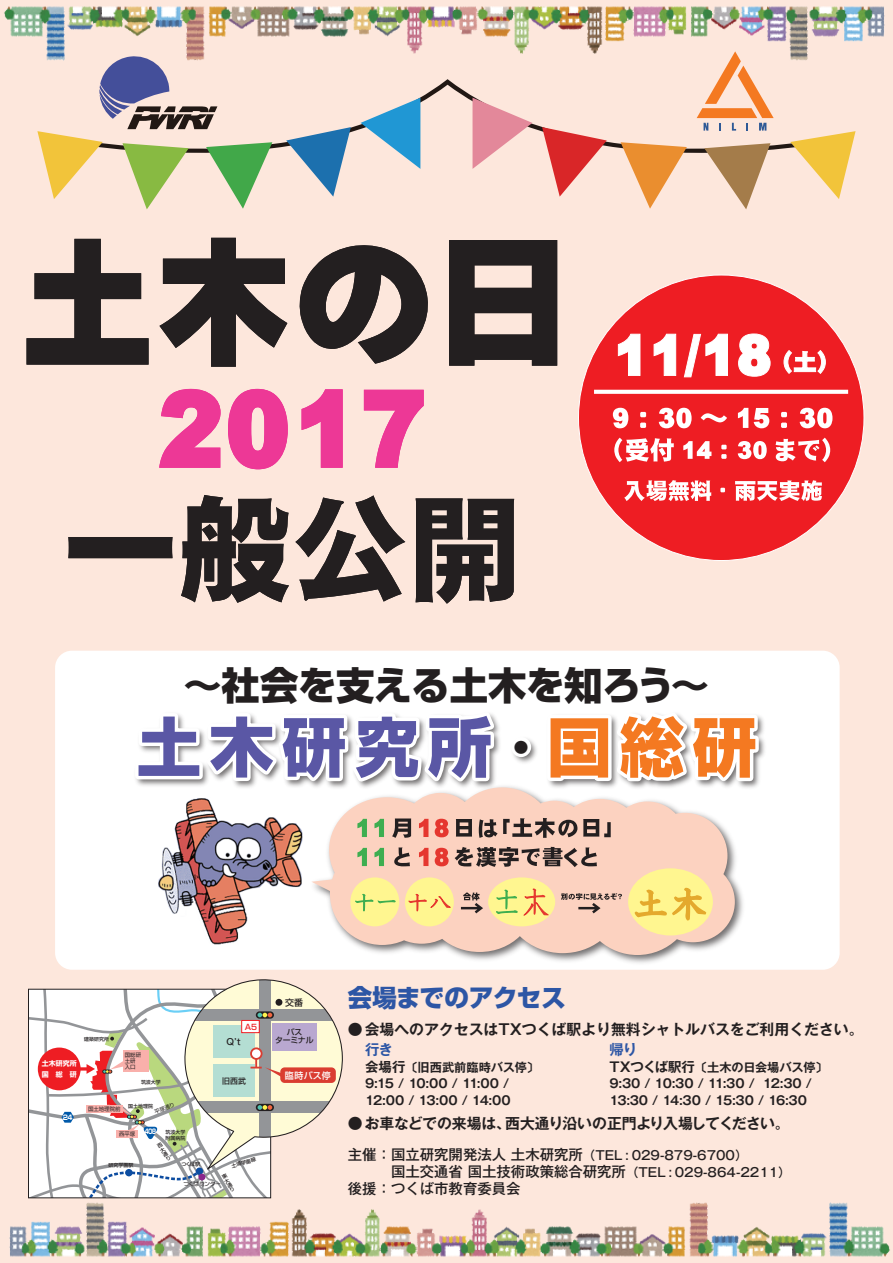
<style>
.page{position:relative;width:893px;height:1263px;background:#fde7dc}
.page>*{position:absolute;margin:0;border:0;box-sizing:border-box;transform-origin:0 0}
.t1{font:800 64.35px "Shin Go Pro";letter-spacing:.13em;color:#5a57a5}
.t2{font:800 64.35px "Shin Go Pro";color:#f47921}
.t3{font:800 41.25px "Shin Go Pro";color:#231f20}
.t4{font:800 38.4px "Shin Go Pro";letter-spacing:-.01em;color:#231f20}
.t5{font:800 24.45px "Shin Go Pro";letter-spacing:-.005em;color:#2d56a5}
.t6{font:700 14.85px "Gothic MB101 Pr 6 N De";color:#231f20}
.t7{font:700 14.85px "Gothic MB101 Pr 6 N De";letter-spacing:-.05em;color:#231f20}
.t8{font:500 14.4px/17px "Gothic MB101 Pr 6 N";color:#231f20}
.t9{font:700 14.4px "Gothic MB101 Pr 6 N De";color:#2d56a5}
.t10{font:500 12.45px "Gothic MB101 Pr 6 N";color:#231f20}
.t11{font:700 12.15px/16.5px "Gothic MB101 Pr 6 N De";letter-spacing:-.01em;color:#231f20}
.t12{font:500 9px "Shin Go Pro";letter-spacing:.025em;color:#fff}
.t13{font:500 9px "Shin Go Pro";color:#231f20}
.t14{font:500 8.7px "Gothic MB101 Pr 6 N";color:#231f20}
.t15{font:500 7.8px/8.2px "Shin Go Pro";letter-spacing:-.03em;color:#231f20;text-align:center}
.t16{font:500 7.8px "Shin Go Pro";color:#ee1d23}
.t17{font:700 6.9px/10.6px "Shin Go Pro";color:#fff}
.t18{font:700 6.9px "Shin Go Pro";color:#fff;scale:.75 1}
.t19{font:700 6.9px "Shin Go Pro";color:#fff;scale:.9 1}
.t20{font:5.7px "Shin Go Pro";letter-spacing:-.06em;color:#231f20}
.t21{font:5.4px/6.3px "Shin Go Pro";letter-spacing:-.005em;color:#231f20}
.t22{font:500 4.95px/6px "Shin Go Pro";color:#231f20}
.s1{font-size:13.35px}
</style>
<div class="page">
<div style="left:55px;top:651px;width:785px;height:319px;background:#fff;border-radius:17px"></div>
<img style="left:513px;top:718px;width:252px;height:45px">
<svg style="left:136px;top:713px;width:364px;height:75px"></svg>
<div style="left:511px;top:737px;width:20px;height:20px;border:7px solid #fff;border-radius:50%"></div>
<svg style="left:544px;top:650px;width:218px;height:138px"></svg>
<img style="left:159px;top:798px;width:144px;height:146px">
<img style="left:306px;top:782px;width:442px;height:181px">
<svg style="left:329px;top:787px;width:406px;height:168px;fill:#fcd2c0"></svg>
<svg style="left:311px;top:878px;width:30px;height:18px"></svg>
<div style="left:350px;top:877px;width:49px;height:49px;background:#fff690;border-radius:50%"></div>
<div style="left:405px;top:877px;width:49px;height:49px;background:#fff690;border-radius:50%"></div>
<div style="left:488px;top:877px;width:67px;height:49px;background:#fff690;border-radius:50%"></div>
<div style="left:628px;top:868px;width:85px;height:67px;background:#fff690;border-radius:50%"></div>
<svg style="left:561px;top:893px;width:61px;height:20px"></svg>
<svg style="left:461px;top:892px;width:22px;height:21px"></svg>
<svg style="left:634px;top:887px;width:72px;height:32px"></svg>
<svg style="left:408px;top:894px;width:42px;height:17px"></svg>
<svg style="left:355px;top:894px;width:41px;height:17px"></svg>
<svg style="left:524px;top:888px;width:24px;height:28px"></svg>
<svg style="left:496px;top:889px;width:22px;height:25px"></svg>
<svg style="left:394px;top:847px;width:16px;height:19px"></svg>
<svg style="left:455px;top:847px;width:142px;height:20px;background:#9a8177"></svg>
<svg style="left:419px;top:848px;width:9px;height:18px"></svg>
<svg style="left:435px;top:848px;width:14px;height:18px"></svg>
<svg style="left:357px;top:848px;width:10px;height:18px"></svg>
<svg style="left:374px;top:848px;width:10px;height:18px"></svg>
<svg style="left:392px;top:818px;width:19px;height:20px"></svg>
<svg style="left:456px;top:819px;width:16px;height:17px"></svg>
<svg style="left:479px;top:818px;width:98px;height:20px;background:#a3887e"></svg>
<svg style="left:583px;top:819px;width:28px;height:18px"></svg>
<svg style="left:419px;top:819px;width:9px;height:18px"></svg>
<svg style="left:435px;top:819px;width:14px;height:18px"></svg>
<svg style="left:357px;top:819px;width:10px;height:18px"></svg>
<svg style="left:374px;top:819px;width:10px;height:18px"></svg>
<div style="left:578px;top:275px;width:286px;height:285px;background:#ee1d23;border-radius:50%"></div>
<svg style="left:624px;top:480px;width:87px;height:21px"></svg>
<svg style="left:720px;top:488px;width:5px;height:4px"></svg>
<svg style="left:735px;top:480px;width:87px;height:21px"></svg>
<svg style="left:618px;top:333px;width:23px;height:43px"></svg>
<svg style="left:653px;top:333px;width:23px;height:43px"></svg>
<svg style="left:683px;top:333px;width:45px;height:45px"></svg>
<svg style="left:738px;top:333px;width:33px;height:44px"></svg>
<svg style="left:613px;top:408px;width:15px;height:20px"></svg>
<svg style="left:640px;top:412px;width:6px;height:16px"></svg>
<svg style="left:659px;top:408px;width:33px;height:20px"></svg>
<svg style="left:701px;top:413px;width:26px;height:9px"></svg>
<svg style="left:738px;top:408px;width:10px;height:20px"></svg>
<svg style="left:754px;top:408px;width:15px;height:20px"></svg>
<svg style="left:781px;top:412px;width:6px;height:16px"></svg>
<svg style="left:800px;top:408px;width:32px;height:20px"></svg>
<svg style="left:614px;top:438px;width:60px;height:24px"></svg>
<svg style="left:683px;top:441px;width:28px;height:18px"></svg>
<svg style="left:721px;top:445px;width:6px;height:14px"></svg>
<svg style="left:738px;top:441px;width:29px;height:18px"></svg>
<svg style="left:776px;top:438px;width:54px;height:24px"></svg>
<svg style="left:783px;top:350px;width:43px;height:24px"></svg>
<svg style="left:594px;top:390px;width:254px;height:4px"></svg>
<div style="left:68px;top:537px;width:104px;height:21px;background:#231f20"></div>
<svg style="left:181px;top:495px;width:108px;height:108px"></svg>
<svg style="left:295px;top:495px;width:110px;height:107px"></svg>
<svg style="left:416px;top:498px;width:98px;height:106px"></svg>
<svg style="left:159px;top:389px;width:62px;height:79px"></svg>
<svg style="left:228px;top:389px;width:60px;height:80px"></svg>
<svg style="left:302px;top:389px;width:41px;height:79px"></svg>
<svg style="left:364px;top:390px;width:60px;height:78px"></svg>
<svg style="left:27px;top:239px;width:122px;height:126px"></svg>
<svg style="left:159px;top:238px;width:128px;height:129px"></svg>
<svg style="left:299px;top:245px;width:129px;height:119px"></svg>
<svg style="left:449px;top:240px;width:108px;height:126px"></svg>
<svg style="left:272px;top:79px;width:518px;height:90px"></svg>
<svg style="left:286px;top:127px;width:65px;height:70px"></svg>
<svg style="left:361px;top:98px;width:59px;height:71px"></svg>
<svg style="left:704px;top:143px;width:66px;height:66px"></svg>
<svg style="left:621px;top:142px;width:66px;height:67px"></svg>
<svg style="left:542px;top:127px;width:65px;height:70px"></svg>
<svg style="left:472px;top:98px;width:60px;height:71px"></svg>
<svg style="left:790px;top:131px;width:65px;height:68px"></svg>
<img style="left:9px;top:1192px;width:881px;height:65px">
<img style="left:4px;top:6px;width:881px;height:55px">
<svg style="left:37px;top:54px;width:235px;height:155px"></svg>
<svg style="left:697px;top:51px;width:77px;height:80px"></svg>
<svg style="left:29px;top:979px;width:315px;height:219px;background:#e2d8cf"></svg>
<h3 class="t4" style="left:184px;top:654px;width:527px">～社会を支える土木を知ろう~</h3>
<h1 class="t1" style="left:137px;top:696px;width:357px">土木研究所</h1>
<h2 class="t3" style="left:500px;top:714px;width:43px">・</h2>
<h1 class="t2" style="left:547px;top:696px;width:211px">国総研</h1>
<p class="t22" style="left:84px;top:1035px;width:26px">建築研究所</p>
<p class="t17" style="left:42px;top:1058px;width:36px">土木研究所国　総　研</p>
<p class="t21" style="left:125px;top:1051px;width:18px">国総研土研入口</p>
<p class="t22" style="left:141px;top:1079px;width:21px">筑波大学</p>
<p class="t19" style="left:63px;top:1112px;width:12px">24</p>
<p class="t21" style="left:153px;top:1108px;width:23px;rotate:-21deg">平塚通り</p>
<p class="t18" style="left:144px;top:1126px;width:18px">４０８</p>
<p class="t22" style="left:128px;top:1102px;width:26px">国土地理院</p>
<p class="t21" style="left:88px;top:1105px;width:34px">国土地理院前</p>
<p class="t22" style="left:165px;top:1129px;width:21px">筑波大学附属病院</p>
<p class="t21" style="left:119px;top:1130px;width:18px">西平塚</p>
<p class="t22" style="left:109px;top:1162px;width:26px">研究学園駅</p>
<p class="t22" style="left:181px;top:1160px;width:20px">つくば駅</p>
<p class="t16" style="left:245px;top:1020px;width:14px">A5</p>
<p class="t14" style="left:226px;top:1034px;width:16px">Qʼt</p>
<p class="t15" style="left:222px;top:1076px;width:25px">旧西武</p>
<p class="t22" style="left:231px;top:1162px;width:26px;rotate:-15deg">土浦学園線</p>
<p class="t20" style="left:183px;top:1179px;width:39px">つくばセンター</p>
<p class="t13" style="left:285px;top:995px;width:19px">交番</p>
<p class="t15" style="left:275px;top:1027px;width:40px">バス<br>ターミナル</p>
<p class="t12" style="left:285px;top:1068px;width:47px">臨時バス停</p>
<h3 class="t5" style="left:348px;top:978px;width:219px">会場までのアクセス</h3>
<p class="t6" style="left:348px;top:1017px;width:517px">●会場へのアクセスはTXつくば駅より無料シャトルバスをご利用ください。</p>
<p class="t9" style="left:365px;top:1038px;width:29px">行き</p>
<p class="t11" style="left:365px;top:1058px;width:176px"><span class="s1">会場行</span>〔旧西武前臨時バス停〔<br>9:15 / 10:00 / 11:00 /<br>12:00 / 13:00 / 14:00</p>
<p class="t9" style="left:609px;top:1038px;width:29px">帰り</p>
<p class="t11" style="left:763px;top:1058px;width:66px;text-indent:-154px"><span class="s1">TXつくば駅行</span>〔土木の日会場バス停〔<br>12:30 /</p>
<p class="t11" style="left:609px;top:1075px;width:199px">9:30 / 10:30 / 11:30 /<br>13:30 / 14:30 / 15:30 / 16:30</p>
<p class="t7" style="left:505px;top:1111px;width:286px">西大通り沿いの正門より入場してください。</p>
<p class="t6" style="left:348px;top:1111px;width:165px">●お車などでの来場は、</p>
<p class="t8" style="left:348px;top:1145px;width:236px">主催：国立研究開発法人土木研究所</p>
<p class="t10" style="left:583px;top:1144px;width:166px">（TEL : 029-879-6700(</p>
<p class="t8" style="left:348px;top:1162px;width:280px">　　　国土交通省国土技術政策総合研究所後援：つくば市教育委員会</p>
<p class="t10" style="left:626px;top:1161px;width:166px">（TEL : 029-864-2211(</p>
</div>
